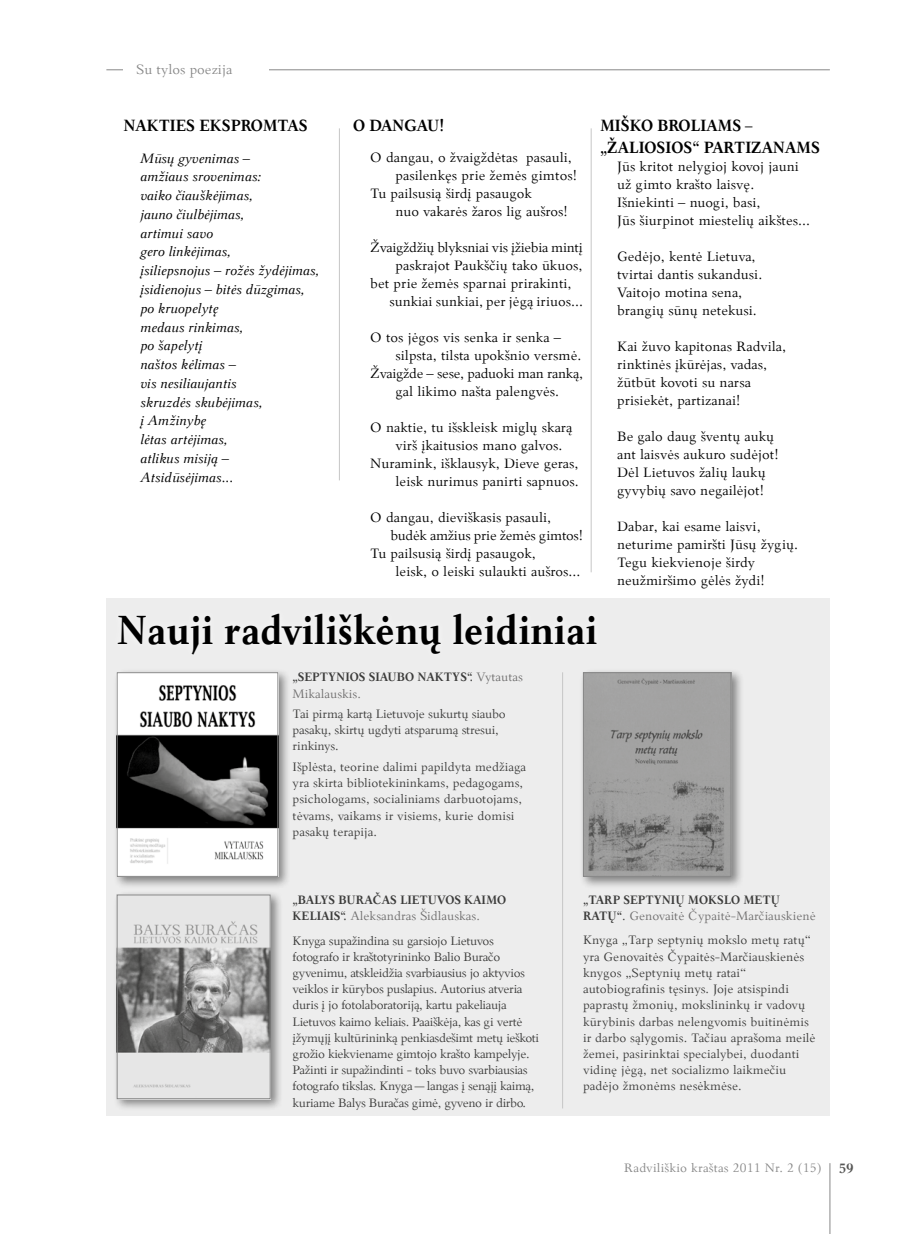
<style>
.page{position:relative;width:915px;height:1234px;background:#fff}
.page>*{position:absolute;margin:0;border:0;box-sizing:border-box;transform-origin:0 0}
.t1{font:700 45px "Palemonas";color:#000;scale:.85 1}
.t2{font:700 18px/21.6px "Palemonas";color:#000;scale:.85 1}
.t3{font:15px/18px "Palemonas";color:#000}
.t4{font:italic 15px/18.8px "Palemonas";color:#000}
.t5{font:15px "Palemonas";letter-spacing:-.02em;color:#000}
.t6{font:15px "Palemonas";color:#878787}
.t7{font:13.5px/16.2px "Palemonas";letter-spacing:-.02em;color:#3c3c3b}
.t8{font:13.5px/16.2px "Palemonas";color:#3c3c3b}
.t9{font:700 13.5px/16.2px "Palemonas";color:#3c3c3b;scale:.85 1}
.t10{font:13.5px/16.2px "Palemonas";color:#706f6f}
.t11{font:13.5px "Palemonas";letter-spacing:.015em;color:#878787}
.s1{font-weight:400;color:#706f6f}
.s2{font-weight:700;color:#3c3c3b}
.s3{color:#3c3c3b}
.s4{font-weight:700;font-size:15px;color:#575756}
</style>
<div class="page">
<hr style="left:106px;top:69px;width:723px;height:1px;background:#878787">
<hr style="left:829px;top:1162px;width:1px;height:71px;background:#878787">
<div style="left:106px;top:597px;width:724px;height:518px;background:#ededed"></div>
<div style="left:579px;top:668px;width:164px;height:221px;background:#000;opacity:.45"></div>
<img style="left:585px;top:674px;width:144px;height:200px">
<div style="left:583px;top:672px;width:148px;height:204px;border:1px solid #878787"></div>
<div style="left:113px;top:890px;width:170px;height:221px;background:#000;opacity:.45"></div>
<img style="left:119px;top:896px;width:149px;height:200px">
<div style="left:117px;top:894px;width:153px;height:204px;border:1px solid #878787"></div>
<div style="left:113px;top:668px;width:177px;height:221px;background:#000;opacity:.45"></div>
<img style="left:119px;top:674px;width:157px;height:200px">
<div style="left:117px;top:672px;width:161px;height:204px;border:1px solid #878787"></div>
<hr style="left:339px;top:128px;width:1px;height:352px;background:#c6c6c6">
<hr style="left:562px;top:672px;width:1px;height:436px;background:#c6c6c6">
<hr style="left:590px;top:128px;width:1px;height:444px;background:#c6c6c6">
<div style="left:123px;top:64px;width:145px;height:18px;background:#fff"></div>
<p class="t6" style="left:136px;top:60px;width:98px">Su tylos poezija</p>
<p class="t2" style="left:123px;top:114px;width:27px">NAKTIES</p>
<p class="t2" style="left:199px;top:114px;width:63px">EKSPROMTAS</p>
<p class="t4" style="left:140px;top:148px;width:181px">Mūsų gyvenimas –<br>amžiaus srovenimas:<br>vaiko čiauškėjimas,<br>jauno čiulbėjimas,<br>artimui savo<br>gero linkėjimas,<br>įsiliepsnojus – rožės žydėjimas, įsidienojus – bitės dūzgimas, po kruopelytę<br>medaus rinkimas,<br>po šapelytį<br>naštos kėlimas –<br>vis nesiliaujantis<br>skruzdės skubėjimas,<br>į Amžinybę<br>lėtas artėjimas,<br>atlikus misiją –<br>Atsidūsėjimas...</p>
<p class="t2" style="left:353px;top:114px;width:34px">O DANGAU</p>
<p class="t2" style="left:439px;top:114px;width:7px">!</p>
<p class="t3" style="left:370px;top:148px;width:203px">O dangau, o žvaigždėtas pasauli,</p>
<p class="t3" style="left:395px;top:166px;width:183px">pasilenkęs prie žemės gimtos!</p>
<p class="t3" style="left:370px;top:184px;width:163px">Tu pailsusią širdį pasaugok</p>
<p class="t3" style="left:395px;top:202px;width:174px">nuo vakarės žaros lig aušros!</p>
<p class="t5" style="left:370px;top:237px;width:214px">Žvaigždžių blyksniai vis įžiebia mintį</p>
<p class="t3" style="left:395px;top:256px;width:188px">paskrajot Paukščių tako ūkuos,</p>
<p class="t3" style="left:370px;top:274px;width:203px">bet prie žemės sparnai prirakinti,</p>
<p class="t3" style="left:389px;top:292px;width:195px">sunkiai sunkiai, per jėgą iriuos...</p>
<p class="t3" style="left:370px;top:328px;width:193px">O tos jėgos vis senka ir senka –</p>
<p class="t3" style="left:395px;top:346px;width:187px">silpsta, tilsta upokšnio versmė.</p>
<p class="t5" style="left:370px;top:363px;width:214px">Žvaigžde – sese, paduoki man ranką,</p>
<p class="t3" style="left:395px;top:382px;width:165px">gal likimo našta palengvės.</p>
<p class="t3" style="left:370px;top:418px;width:203px">O naktie, tu išskleisk miglų skarą</p>
<p class="t3" style="left:395px;top:436px;width:168px">virš įkaitusios mano galvos.</p>
<p class="t3" style="left:370px;top:454px;width:210px">Nuramink, išklausyk, Dieve geras,</p>
<p class="t3" style="left:395px;top:472px;width:184px">leisk nurimus panirti sapnuos.</p>
<p class="t3" style="left:370px;top:508px;width:182px">O dangau, dieviškasis pasauli,</p>
<p class="t5" style="left:390px;top:525px;width:194px">budėk amžius prie žemės gimtos!</p>
<p class="t3" style="left:370px;top:544px;width:167px">Tu pailsusią širdį pasaugok,</p>
<p class="t3" style="left:395px;top:562px;width:186px">leisk, o leiski sulaukti aušros...</p>
<p class="t2" style="left:600px;top:114px;width:30px">MIŠKO</p>
<p class="t2" style="left:657px;top:114px;width:14px">BROLIAMS</p>
<p class="t2" style="left:600px;top:114px;width:260px;text-indent:144px">– „ŽALIOSIOS“ PARTIZANAMS</p>
<p class="t3" style="left:617px;top:157px;width:194px">Jūs kritot nelygioj kovoj jauni už gimto krašto laisvę.<br>Išniekinti – nuogi, basi,<br>Jūs šiurpinot miestelių aikštes...</p>
<p class="t3" style="left:617px;top:247px;width:147px">Gedėjo, kentė Lietuva, tvirtai dantis sukandusi.<br>Vaitojo motina sena, brangių sūnų netekusi.</p>
<p class="t3" style="left:617px;top:337px;width:170px">Kai žuvo kapitonas Radvila, rinktinės įkūrėjas, vadas, žūtbūt kovoti su narsa prisiekėt, partizanai!</p>
<p class="t3" style="left:617px;top:427px;width:163px">Be galo daug šventų aukų ant laisvės aukuro sudėjot!<br>Dėl Lietuvos žalių laukų gyvybių savo negailėjot!</p>
<p class="t3" style="left:617px;top:517px;width:182px">Dabar, kai esame laisvi, neturime pamiršti Jūsų žygių.<br>Tegu kiekvienoje širdy neužmiršimo gėlės žydi!</p>
<h1 class="t1" style="left:117px;top:600px;width:567px">NAUJI RADVILIŠKĖNŲ LEIDINIAI</h1>
<p class="t9" style="left:292px;top:668px;width:272px">„SEPTYNIOS SIAUBO NAKTYS“. <span class="s1">Vytautas<br>Mikalauskis.</span></p>
<p class="t7" style="left:292px;top:705px;width:214px">Tai pirmą kartą Lietuvoje sukurtų siaubo pasakų, skirtų ugdyti atsparumą stresui, rinkinys.</p>
<p class="t8" style="left:292px;top:758px;width:235px">Išplėsta, teorine dalimi papildyta medžiaga yra skirta bibliotekininkams, pedagogams, psichologams, socialiniams darbuotojams, tėvams, vaikams ir visiems, kurie domisi pasakų terapija.</p>
<p class="t9" style="left:292px;top:890px;width:253px">„BALYS BURAČAS LIETUVOS KAIMO<br>KELIAIS“. <span class="s1">Aleksandras Šidlauskas.</span></p>
<p class="t7" style="left:292px;top:931px;width:248px">Knyga supažindina su garsiojo Lietuvos fotografo ir kraštotyrininko Balio Buračo gyvenimu, atskleidžia svarbiausius jo aktyvios veiklos ir kūrybos puslapius. Autorius atveria duris į jo fotolaboratoriją, kartu pakeliauja Lietuvos kaimo keliais. Paaiškėja, kas gi vertė įžymųjį kultūrininką penkiasdešimt metų ieškoti grožio kiekviename gimtojo krašto kampelyje.<br>Pažinti ir supažindinti - toks buvo svarbiausias fotografo tikslas. Knyga — langas į senąjį kaimą, kuriame Balys Buračas gimė, gyveno ir dirbo.</p>
<p class="t10" style="left:583px;top:890px;width:234px"><span class="s2">„TARP SEPTYNIŲ MOKSLO METŲ<br>RATŲ“</span><span class="s3">.</span> Genovaitė Čypaitė-Marčiauskienė</p>
<p class="t8" style="left:583px;top:931px;width:234px">Knyga „Tarp septynių mokslo metų ratų“ yra Genovaitės Čypaitės-Marčiauskienės knygos „Septynių metų ratai“ autobiografinis tęsinys. Joje atsispindi paprastų žmonių, mokslininkų ir vadovų kūrybinis darbas nelengvomis buitinėmis ir darbo sąlygomis. Tačiau aprašoma meilė žemei, pasirinktai specialybei, duodanti vidinę jėgą, net socializmo laikmečiu padėjo žmonėms nesėkmėse.</p>
<p class="t11" style="left:624px;top:1158px;width:231px">Radviliškio kraštas 2011 Nr. 2 (15) <span class="s4">59</span></p>
</div>
